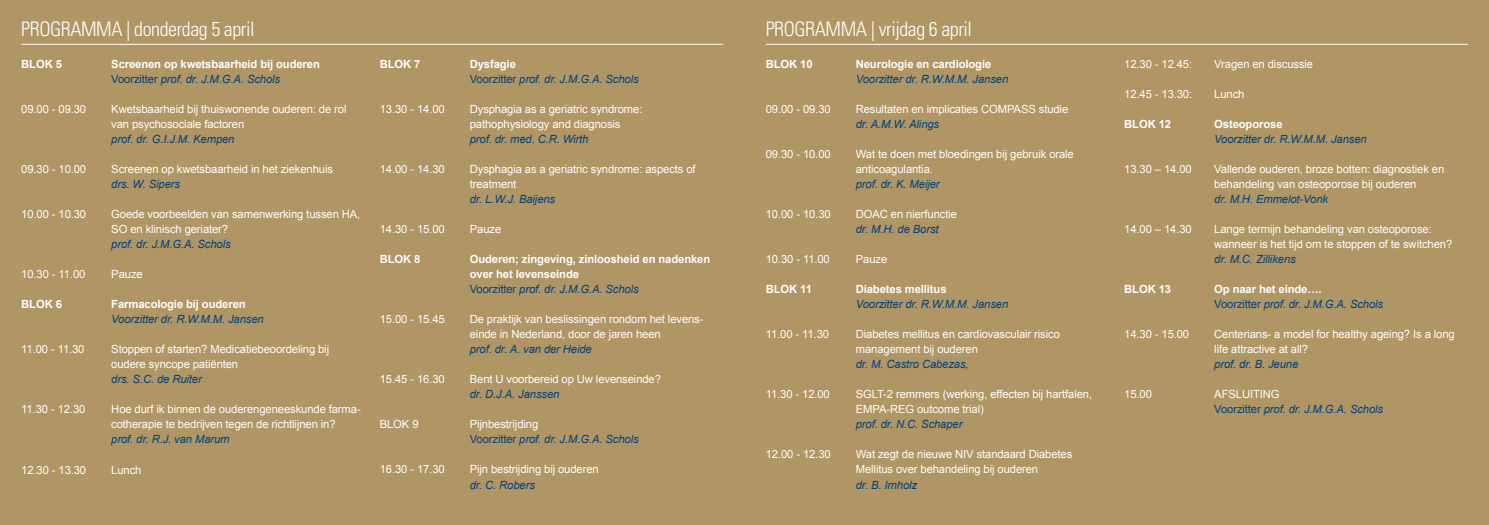
<style>
.page{position:relative;width:1489px;height:525px;background:#fff}
.page>*{position:absolute;margin:0;border:0;box-sizing:border-box;transform-origin:0 0}
.t1{font:300 condensed 20px "Univers LT Std";letter-spacing:-.02em;color:#fff}
.t2{font:11.25px/15px "Arial";letter-spacing:-.01em;color:#fff}
.t3{font:italic 11.25px/15px "Arial";letter-spacing:-.01em;color:#004380}
.t4{font:700 11.25px/15px "Arial";letter-spacing:-.01em;color:#fff}
.s1{font-weight:400;color:#004380}
.s2{font-weight:400;font-style:italic;color:#004380}
.s3{font-weight:700;font-style:normal;color:#fff}
.s4{font-style:normal}
.s5{font-style:normal;color:#fff}
</style>
<div class="page">
<div style="left:0;top:0;width:1488px;height:524px;background:#b09565"></div>
<hr style="left:21px;top:44px;width:702px;height:1px;background:#fff">
<hr style="left:765px;top:44px;width:702px;height:1px;background:#fff">
<h1 class="t1" style="left:21px;top:17px;width:235px">PROGRAMMA | donderdag 5 april</h1>
<p class="t4" style="left:21px;top:57px;width:42px">BLOK 5</p>
<p class="t4" style="left:111px;top:57px;width:210px">Screenen op kwetsbaarheid bij ouderen<br><span class="s1">Voorzitter</span> <span class="s2">prof. dr. J.M.G.A. Schols</span></p>
<p class="t2" style="left:21px;top:102px;width:66px">09.00 - 09.30</p>
<p class="t2" style="left:111px;top:102px;width:237px">Kwetsbaarheid bij thuiswonende ouderen: de rol van psychosociale factoren</p>
<p class="t3" style="left:111px;top:132px;width:125px">prof. dr. G.I.J.M. Kempen</p>
<p class="t2" style="left:21px;top:162px;width:66px">09.30 - 10.00</p>
<p class="t2" style="left:111px;top:162px;width:223px">Screenen op kwetsbaarheid in het ziekenhuis</p>
<p class="t3" style="left:111px;top:177px;width:70px">drs. W. Sipers</p>
<p class="t2" style="left:21px;top:207px;width:66px">10.00 - 10.30</p>
<p class="t2" style="left:111px;top:207px;width:250px">Goede voorbeelden van samenwerking tussen HA,<br>SO en klinisch geriater?</p>
<p class="t3" style="left:111px;top:237px;width:121px">prof. dr. J.M.G.A. Schols</p>
<p class="t2" style="left:21px;top:267px;width:66px">10.30 - 11.00</p>
<p class="t2" style="left:111px;top:267px;width:33px">Pauze</p>
<p class="t4" style="left:21px;top:297px;width:42px">BLOK 6</p>
<p class="t4" style="left:111px;top:297px;width:136px">Farmacologie bij ouderen</p>
<p class="t3" style="left:111px;top:312px;width:154px">Voorzitter dr. R.W.M.M. Jansen</p>
<p class="t2" style="left:21px;top:342px;width:65px">11.00 - 11.30</p>
<p class="t2" style="left:111px;top:342px;width:219px">Stoppen of starten? Medicatiebeoordeling bij oudere syncope patiënten</p>
<p class="t3" style="left:111px;top:372px;width:92px">drs. S.C. de Ruiter</p>
<p class="t2" style="left:21px;top:402px;width:66px">11.30 - 12.30</p>
<p class="t2" style="left:111px;top:402px;width:251px">Hoe durf ik binnen de ouderengeneeskunde farma&shy;cotherapie te bedrijven tegen de richtlijnen in?</p>
<p class="t3" style="left:111px;top:432px;width:120px">prof. dr. R.J. van Marum</p>
<p class="t2" style="left:21px;top:462px;width:66px">12.30 - 13.30</p>
<p class="t2" style="left:111px;top:462px;width:32px">Lunch</p>
<p class="t4" style="left:380px;top:57px;width:42px">BLOK 7</p>
<p class="t3" style="left:470px;top:57px;width:170px"><span class="s3">Dysfagie<br></span><span class="s4">Voorzitter</span> prof. dr. J.M.G.A. Schols</p>
<p class="t2" style="left:380px;top:102px;width:66px">13.30 - 14.00</p>
<p class="t2" style="left:470px;top:102px;width:174px">Dysphagia as a geriatric syndrome: pathophysiology and diagnosis</p>
<p class="t3" style="left:470px;top:132px;width:120px">prof. dr. med. C.R. Wirth</p>
<p class="t2" style="left:380px;top:162px;width:66px">14.00 - 14.30</p>
<p class="t2" style="left:470px;top:162px;width:227px">Dysphagia as a geriatric syndrome: aspects of treatment</p>
<p class="t3" style="left:470px;top:192px;width:87px">dr. L.W.J. Baijens</p>
<p class="t2" style="left:380px;top:222px;width:66px">14.30 - 15.00</p>
<p class="t2" style="left:470px;top:222px;width:33px">Pauze</p>
<p class="t4" style="left:380px;top:252px;width:42px">BLOK 8</p>
<p class="t4" style="left:470px;top:252px;width:242px">Ouderen; zingeving, zinloosheid en nadenken over het levenseinde<br><span class="s1">Voorzitter</span> <span class="s2">prof. dr. J.M.G.A. Schols</span></p>
<p class="t2" style="left:380px;top:312px;width:66px">15.00 - 15.45</p>
<p class="t2" style="left:470px;top:312px;width:235px">De praktijk van beslissingen rondom het levens&shy;einde in Nederland, door de jaren heen</p>
<p class="t3" style="left:470px;top:342px;width:124px">prof. dr. A. van der Heide</p>
<p class="t2" style="left:380px;top:372px;width:66px">15.45 - 16.30</p>
<p class="t2" style="left:470px;top:372px;width:193px">Bent U voorbereid op Uw levenseinde?</p>
<p class="t3" style="left:470px;top:387px;width:91px">dr. D.J.A. Janssen</p>
<p class="t2" style="left:380px;top:417px;width:40px">BLOK 9</p>
<p class="t3" style="left:470px;top:417px;width:170px"><span class="s5">Pijnbestrijding<br></span><span class="s4">Voorzitter</span> prof. dr. J.M.G.A. Schols</p>
<p class="t2" style="left:380px;top:462px;width:66px">16.30 - 17.30</p>
<p class="t2" style="left:470px;top:462px;width:130px">Pijn bestrijding bij ouderen</p>
<p class="t3" style="left:470px;top:477px;width:67px">dr. C. Robers</p>
<h1 class="t1" style="left:765px;top:17px;width:208px">PROGRAMMA | vrijdag 6 april</h1>
<p class="t4" style="left:765px;top:57px;width:48px">BLOK 10</p>
<p class="t4" style="left:855px;top:57px;width:137px">Neurologie en cardiologie</p>
<p class="t3" style="left:855px;top:72px;width:154px">Voorzitter dr. R.W.M.M. Jansen</p>
<p class="t2" style="left:765px;top:102px;width:66px">09.00 - 09.30</p>
<p class="t2" style="left:855px;top:102px;width:214px">Resultaten en implicaties COMPASS studie</p>
<p class="t3" style="left:855px;top:117px;width:85px">dr. A.M.W. Alings</p>
<p class="t2" style="left:765px;top:147px;width:66px">09.30 - 10.00</p>
<p class="t2" style="left:855px;top:147px;width:219px">Wat te doen met bloedingen bij gebruik orale anticoagulantia.</p>
<p class="t3" style="left:855px;top:177px;width:85px">prof. dr. K. Meijer</p>
<p class="t2" style="left:765px;top:207px;width:66px">10.00 - 10.30</p>
<p class="t2" style="left:855px;top:207px;width:103px">DOAC en nierfunctie</p>
<p class="t3" style="left:855px;top:222px;width:84px">dr. M.H. de Borst</p>
<p class="t2" style="left:765px;top:252px;width:66px">10.30 - 11.00</p>
<p class="t2" style="left:855px;top:252px;width:33px">Pauze</p>
<p class="t4" style="left:765px;top:282px;width:48px">BLOK 11</p>
<p class="t4" style="left:855px;top:282px;width:92px">Diabetes mellitus</p>
<p class="t3" style="left:855px;top:297px;width:154px">Voorzitter dr. R.W.M.M. Jansen</p>
<p class="t2" style="left:765px;top:327px;width:65px">11.00 - 11.30</p>
<p class="t2" style="left:855px;top:327px;width:206px">Diabetes mellitus en cardiovasculair risico management bij ouderen</p>
<p class="t3" style="left:855px;top:357px;width:114px">dr. M. Castro Cabezas,</p>
<p class="t2" style="left:765px;top:387px;width:66px">11.30 - 12.00</p>
<p class="t2" style="left:855px;top:387px;width:238px">SGLT-2 remmers (werking, effecten bij hartfalen,<br>EMPA-REG outcome trial)</p>
<p class="t3" style="left:855px;top:417px;width:108px">prof. dr. N.C. Schaper</p>
<p class="t2" style="left:765px;top:447px;width:66px">12.00 - 12.30</p>
<p class="t2" style="left:855px;top:447px;width:218px">Wat zegt de nieuwe NIV standaard Diabetes<br>Mellitus over behandeling bij ouderen</p>
<p class="t3" style="left:855px;top:477px;width:63px">dr. B. Imholz</p>
<p class="t2" style="left:1124px;top:57px;width:69px">12.30 - 12.45:</p>
<p class="t2" style="left:1214px;top:57px;width:100px">Vragen en discussie</p>
<p class="t2" style="left:1124px;top:87px;width:69px">12.45 - 13.30:</p>
<p class="t2" style="left:1214px;top:87px;width:32px">Lunch</p>
<p class="t4" style="left:1124px;top:117px;width:48px">BLOK 12</p>
<p class="t4" style="left:1214px;top:117px;width:70px">Osteoporose</p>
<p class="t3" style="left:1214px;top:132px;width:154px">Voorzitter dr. R.W.M.M. Jansen</p>
<p class="t2" style="left:1124px;top:162px;width:69px">13.30 – 14.00</p>
<p class="t2" style="left:1214px;top:162px;width:231px">Vallende ouderen, broze botten: diagnostiek en behandeling van osteoporose bij ouderen</p>
<p class="t3" style="left:1214px;top:192px;width:115px">dr. M.H. Emmelot-Vonk</p>
<p class="t2" style="left:1124px;top:222px;width:69px">14.00 – 14.30</p>
<p class="t2" style="left:1214px;top:222px;width:239px">Lange termijn behandeling van osteoporose: wanneer is het tijd om te stoppen of te switchen?</p>
<p class="t3" style="left:1214px;top:252px;width:83px">dr. M.C. Zillikens</p>
<p class="t4" style="left:1124px;top:282px;width:48px">BLOK 13</p>
<p class="t3" style="left:1214px;top:282px;width:170px"><span class="s3">Op naar het einde….<br></span><span class="s4">Voorzitter</span> prof. dr. J.M.G.A. Schols</p>
<p class="t2" style="left:1124px;top:327px;width:66px">14.30 - 15.00</p>
<p class="t2" style="left:1214px;top:327px;width:242px">Centerians- a model for healthy ageing? Is a long life attractive at all?</p>
<p class="t3" style="left:1214px;top:357px;width:85px">prof. dr. B. Jeune</p>
<p class="t2" style="left:1124px;top:387px;width:29px">15.00</p>
<p class="t3" style="left:1214px;top:387px;width:170px"><span class="s5">AFSLUITING<br></span><span class="s4">Voorzitter</span> prof. dr. J.M.G.A. Schols</p>
</div>
